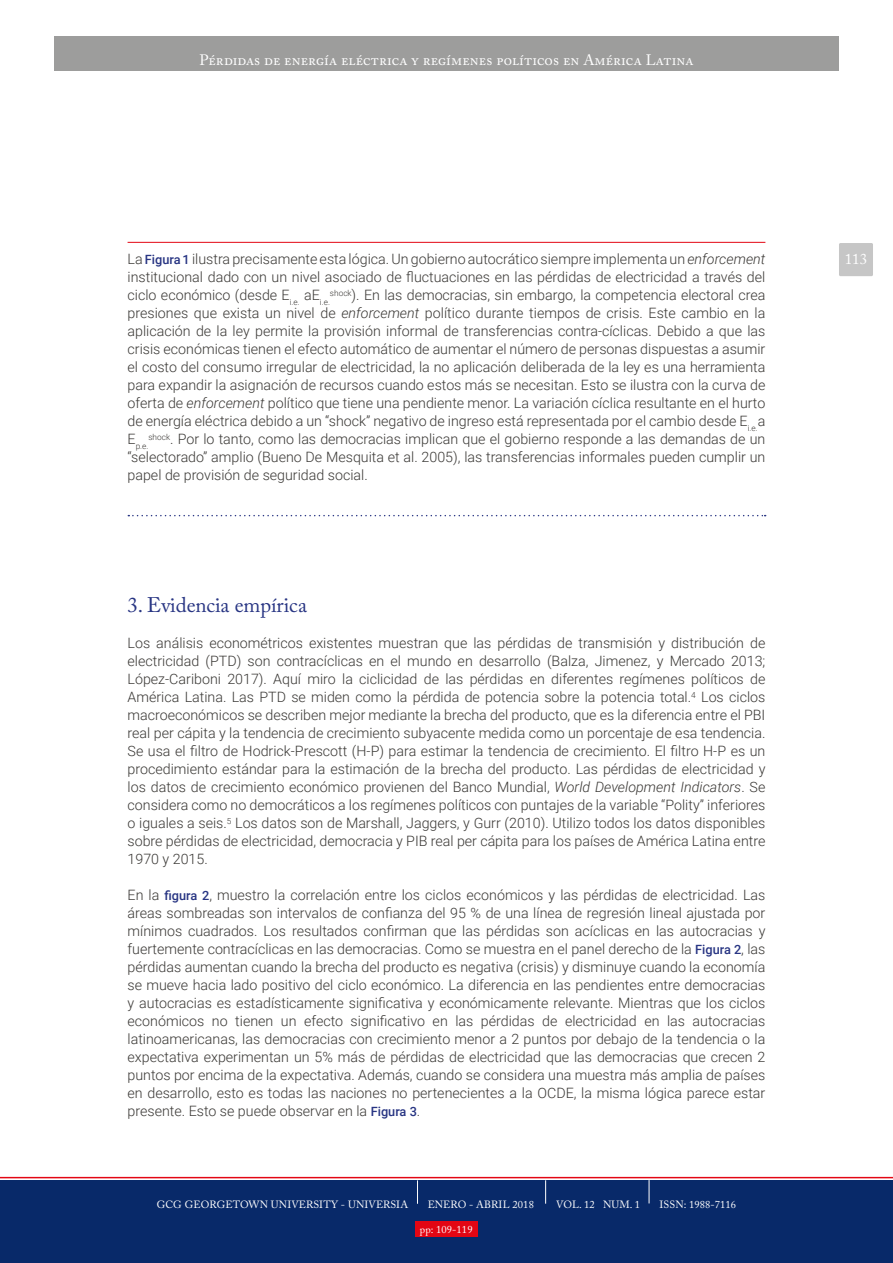
<style>
.page{position:relative;width:893px;height:1263px;background:#fff}
.page>*{position:absolute;margin:0;border:0;box-sizing:border-box;transform-origin:0 0}
.t1{font:21px "Adobe Caslon Pro";color:#283583}
.t2{font:15px "Adobe Caslon Pro";letter-spacing:.005em;color:#fff}
.t3{font:300 14.25px/18px "Roboto";color:#3a3835;text-align:justify}
.t4{font:10.5px "Adobe Caslon Pro";letter-spacing:.01em;color:#fff}
.t5{font:300 8.25px "Roboto";color:#3a3835}
.s1{font-weight:500;font-size:12.75px;color:#283583}
.s2{font-style:italic}
</style>
<div class="page">
<div style="left:54px;top:37px;width:785px;height:34px;background:#9d9d9c"></div>
<div style="left:0;top:1180px;width:893px;height:83px;background:#082969"></div>
<svg style="left:0;top:1177px;width:893px;height:27px"></svg>
<div style="left:415px;top:1221px;width:63px;height:16px;background:#e30613"></div>
<div style="left:839px;top:243px;width:34px;height:33px;background:#c6c6c6;border-radius:2px"></div>
<hr style="left:128px;top:242px;width:637px;height:1px;background:#e30613">
<svg style="left:128px;top:515px;width:638px;height:1px"></svg>
<p class="t2" style="left:199px;top:51px;width:496px">Pérdidas de energía eléctrica y regímenes políticos en América Latina</p>
<p class="t3" style="left:128px;top:250px;width:639px">La <span class="s1">Figura 1</span> ilustra precisamente esta lógica. Un gobierno autocrático siempre implementa un <span class="s2">enforcement</span></p>
<p class="t2" style="left:845px;top:250px;width:24px">113</p>
<p class="t3" style="left:128px;top:268px;width:639px">institucional dado con un nivel asociado de fluctuaciones en las pérdidas de electricidad a través del ciclo económico (desde E<sub>i.e.</sub> aE<sub>i.e.</sub><sup>shock</sup>). En las democracias, sin embargo, la competencia electoral crea presiones que exista un nivel de <span class="s2">enforcement</span> político durante tiempos de crisis. Este cambio en la aplicación de la ley permite la provisión informal de transferencias contra-cíclicas. Debido a que las crisis económicas tienen el efecto automático de aumentar el número de personas dispuestas a asumir el costo del consumo irregular de electricidad, la no aplicación deliberada de la ley es una herramienta para expandir la asignación de recursos cuando estos más se necesitan. Esto se ilustra con la curva de oferta de <span class="s2">enforcement</span> político que tiene una pendiente menor. La variación cíclica resultante en el hurto de energía eléctrica debido a un “shock” negativo de ingreso está representada por el cambio desde E<sub>i.e.</sub>a</p>
<p class="t5" style="left:128px;top:440px;width:22px"><sup>E</sup>p.e.</p>
<p class="t3" style="left:128px;top:430px;width:639px;text-indent:21px"><sup>shock</sup>. Por lo tanto, como las democracias implican que el gobierno responde a las demandas de un “selectorado” amplio (Bueno De Mesquita et al. 2005), las transferencias informales pueden cumplir un papel de provisión de seguridad social.</p>
<h1 class="t1" style="left:128px;top:593px;width:181px">3. Evidencia empírica</h1>
<p class="t3" style="left:128px;top:634px;width:639px">Los análisis econométricos existentes muestran que las pérdidas de transmisión y distribución de electricidad (PTD) son contracíclicas en el mundo en desarrollo (Balza, Jimenez, y Mercado 2013; López-Cariboni 2017). Aquí miro la ciclicidad de las pérdidas en diferentes regímenes políticos de América Latina. Las PTD se miden como la pérdida de potencia sobre la potencia total.<sup>4</sup> Los ciclos macroeconómicos se describen mejor mediante la brecha del producto, que es la diferencia entre el PBI real per cápita y la tendencia de crecimiento subyacente medida como un porcentaje de esa tendencia.<br>Se usa el filtro de Hodrick-Prescott (H-P) para estimar la tendencia de crecimiento. El filtro H-P es un procedimiento estándar para la estimación de la brecha del producto. Las pérdidas de electricidad y los datos de crecimiento económico provienen del Banco Mundial, <span class="s2">World Development Indicators</span>. Se considera como no democráticos a los regímenes políticos con puntajes de la variable “Polity” inferiores o iguales a seis.<sup>5</sup> Los datos son de Marshall, Jaggers, y Gurr (2010). Utilizo todos los datos disponibles sobre pérdidas de electricidad, democracia y PIB real per cápita para los países de América Latina entre 1970 y 2015.</p>
<p class="t3" style="left:128px;top:886px;width:639px">En la <span class="s1">figura 2</span>, muestro la correlación entre los ciclos económicos y las pérdidas de electricidad. Las áreas sombreadas son intervalos de confianza del 95 % de una línea de regresión lineal ajustada por mínimos cuadrados. Los resultados confirman que las pérdidas son acíclicas en las autocracias y fuertemente contracíclicas en las democracias. Como se muestra en el panel derecho de la <span class="s1">Figura 2</span>, las pérdidas aumentan cuando la brecha del producto es negativa (crisis) y disminuye cuando la economía se mueve hacia lado positivo del ciclo económico. La diferencia en las pendientes entre democracias y autocracias es estadísticamente significativa y económicamente relevante. Mientras que los ciclos económicos no tienen un efecto significativo en las pérdidas de electricidad en las autocracias latinoamericanas, las democracias con crecimiento menor a 2 puntos por debajo de la tendencia o la expectativa experimentan un 5% más de pérdidas de electricidad que las democracias que crecen 2 puntos por encima de la expectativa. Además, cuando se considera una muestra más amplia de países en desarrollo, esto es todas las naciones no pertenecientes a la OCDE, la misma lógica parece estar presente. Esto se puede observar en la <span class="s1">Figura 3</span>.</p>
<p class="t4" style="left:157px;top:1198px;width:253px">GCG GEORGETOWN UNIVERSITY - UNIVERSIA</p>
<p class="t4" style="left:428px;top:1198px;width:108px">ENERO - ABRIL 2018</p>
<p class="t4" style="left:556px;top:1198px;width:85px">VOL. 12 NUM. 1</p>
<p class="t4" style="left:660px;top:1198px;width:78px">ISSN: 1988-7116</p>
<p class="t4" style="left:420px;top:1223px;width:54px">pp: 109-119</p>
</div>
